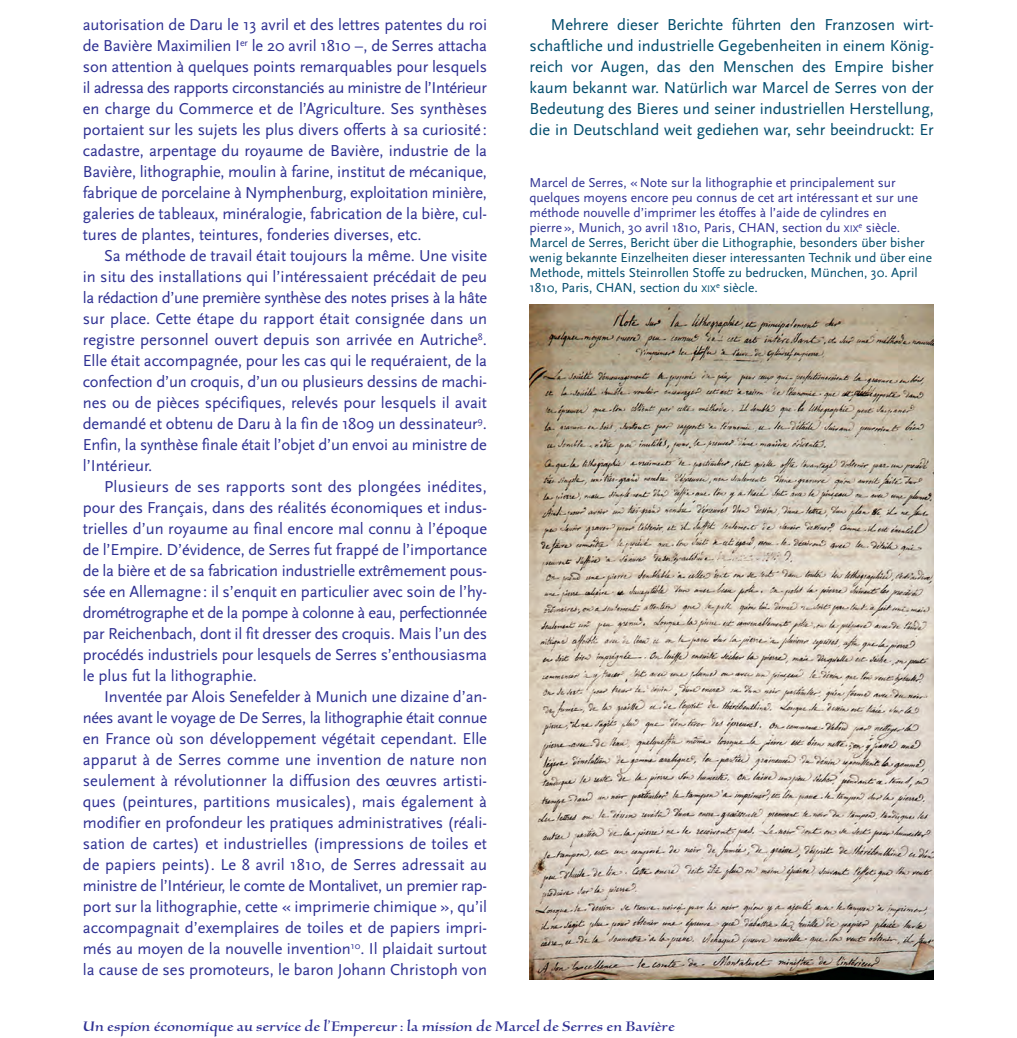
<style>
.page{position:relative;width:1017px;height:1038px;background:#fff}
.page>*{position:absolute;margin:0;border:0;box-sizing:border-box;transform-origin:0 0}
.t1{font:18px "Silentium Pro Roman I";color:#2e3092}
.t2{font:16.5px/21px "Scala Sans";letter-spacing:-.005em;color:#2e3092;text-align:justify}
.t3{font:16.5px/21px "Scala Sans";color:#004b6c;text-align:justify}
.t4{font:13.5px/15px "Scala Sans";color:#2e3092}
.s1{font-size:10.2px}
.s2{color:#004b6c}
.s3{font-size:10.2px;color:#004b6c}
</style>
<div class="page">
<svg style="left:529px;top:304px;width:405px;height:676px;background:#c5baac"></svg>
<p class="t2" style="left:83px;top:15px;width:405px">autorisation de Daru le 13 avril et des lettres patentes du roi de Bavière Maximilien I<sup>er</sup> le 20 avril 1810 –, de Serres attacha son attention à quelques points remarquables pour lesquels il adressa des rapports circonstanciés au ministre de l’Intérieur en charge du Commerce et de l’Agriculture. Ses synthèses portaient sur les sujets les plus divers offerts à sa curiosité : cadastre, arpentage du royaume de Bavière, industrie de la Bavière, lithographie, moulin à farine, institut de mécanique, fabrique de porcelaine à Nymphenburg, exploitation minière, galeries de tableaux, minéralogie, fabrication de la bière, cul&shy;tures de plantes, teintures, fonderies diverses, etc.</p>
<p class="t2" style="left:83px;top:246px;width:405px;text-indent:21px">Sa méthode de travail était toujours la même. Une visite in situ des installations qui l’intéressaient précédait de peu la rédaction d’une première synthèse des notes prises à la hâte sur place. Cette étape du rapport était consignée dans un registre personnel ouvert depuis son arrivée en Autriche<sup>8</sup>.<br>Elle était accompagnée, pour les cas qui le requéraient, de la confection d’un croquis, d’un ou plusieurs dessins de machi&shy;nes ou de pièces spécifiques, relevés pour lesquels il avait demandé et obtenu de Daru à la fin de 1809 un dessinateur<sup>9</sup>.<br>Enfin, la synthèse finale était l’objet d’un envoi au ministre de l’Intérieur.</p>
<p class="t2" style="left:83px;top:477px;width:405px;text-indent:21px">Plusieurs de ses rapports sont des plongées inédites, pour des Français, dans des réalités économiques et indus&shy;trielles d’un royaume au final encore mal connu à l’époque de l’Empire. D’évidence, de Serres fut frappé de l’importance de la bière et de sa fabrication industrielle extrêmement pous&shy;sée en Allemagne : il s’enquit en particulier avec soin de l’hy&shy;drométrographe et de la pompe à colonne à eau, perfectionnée par Reichenbach, dont il fit dresser des croquis. Mais l’un des procédés industriels pour lesquels de Serres s’enthousiasma le plus fut la lithographie.</p>
<p class="t2" style="left:83px;top:687px;width:405px;text-indent:21px">Inventée par Alois Senefelder à Munich une dizaine d’an&shy;nées avant le voyage de De Serres, la lithographie était connue en France où son développement végétait cependant. Elle apparut à de Serres comme une invention de nature non seulement à révolutionner la diffusion des œuvres artisti&shy;ques (peintures, partitions musicales), mais également à modifier en profondeur les pratiques administratives (réali&shy;sation de cartes) et industrielles (impressions de toiles et de papiers peints). Le 8 avril 1810, de Serres adressait au ministre de l’Intérieur, le comte de Montalivet, un premier rap&shy;port sur la lithographie, cette « imprimerie chimique », qu’il accompagnait d’exemplaires de toiles et de papiers impri&shy;més au moyen de la nouvelle invention<sup>10</sup>. Il plaidait surtout la cause de ses promoteurs, le baron Johann Christoph von</p>
<p class="t3" style="left:529px;top:15px;width:405px;text-indent:21px">Mehrere dieser Berichte führten den Franzosen wirt&shy;schaftliche und industrielle Gegebenheiten in einem König&shy;reich vor Augen, das den Menschen des Empire bisher kaum bekannt war. Natürlich war Marcel de Serres von der Bedeutung des Bieres und seiner industriellen Herstellung, die in Deutschland weit gediehen war, sehr beeindruckt: Er</p>
<p class="t4" style="left:529px;top:176px;width:404px">Marcel de Serres, « Note sur la lithographie et principalement sur quelques moyens encore peu connus de cet art intéressant et sur une méthode nouvelle d’imprimer les étoffes à l’aide de cylindres en<br>pierre », Munich, 30 avril 1810, Paris, CHAN, section du <span class="s1">XIX</span><sup>e</sup> siècle.<br><span class="s2">Marcel de Serres, Bericht über die Lithographie, besonders über bisher wenig bekannte Einzelheiten dieser interessanten Technik und über eine Methode, mittels Steinrollen Stoffe zu bedrucken, München, 30. April 1810, Paris, CHAN, section du</span> <span class="s3">XIX</span><sup>e</sup> <span class="s2">siècle.</span></p>
<p class="t1" style="left:83px;top:1019px;width:593px">Un espion économique au service de l’Empereur : la mission de Marcel de Serres en Bavière</p>
</div>
